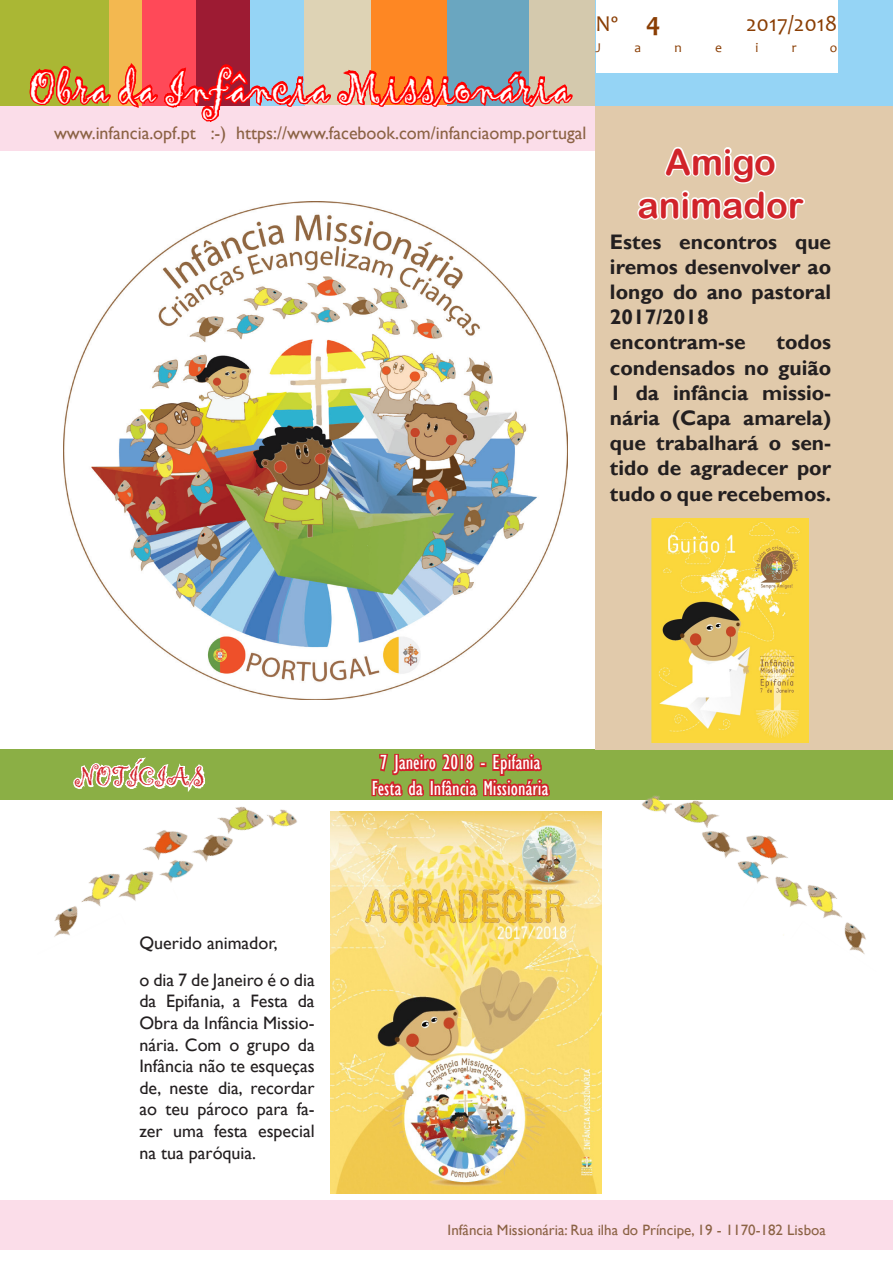
<style>
.page{position:relative;width:893px;height:1263px;background:#fff}
.page>*{position:absolute;margin:0;border:0;box-sizing:border-box;transform-origin:0 0}
.t1{font:45px "Gigi";color:#fff}
.t2{font:36px "Arial Rounded MT Bold";color:#d1232a}
.t3{font:27px "Gigi";color:#d1232a}
.t4{font:22.8px "Candara";color:#8a3e04}
.t5{font:700 21px/25.2px "Gill Sans";color:#231f20;text-align:justify}
.t6{font:condensed 21px "Gill Sans";color:#fff}
.t7{font:18px/21.6px "Gill Sans";color:#231f20;text-align:justify}
.t8{font:18px "Gill Sans";color:#8b6244}
.t9{font:15px "Gill Sans";color:#8b6244}
.t10{font:13.5px "Candara";color:#8a3e04}
.s1{font-weight:700;font-size:27px}
</style>
<div class="page">
<div style="left:0;top:105px;width:612px;height:46px;background:#fbdde9"></div>
<div style="left:0;top:750px;width:893px;height:50px;background:#8baf45"></div>
<img style="left:64px;top:202px;width:503px;height:498px">
<svg style="left:72px;top:749px;width:136px;height:1px"></svg>
<div style="left:0;top:0;width:111px;height:105px;background:#aab734"></div>
<div style="left:110px;top:0;width:32px;height:105px;background:#f3b850"></div>
<div style="left:142px;top:0;width:54px;height:105px;background:#ff4958"></div>
<div style="left:196px;top:0;width:54px;height:105px;background:#9d1b33"></div>
<div style="left:250px;top:0;width:55px;height:105px;background:#95d4f5"></div>
<div style="left:305px;top:0;width:66px;height:105px;background:#ded3b5"></div>
<div style="left:448px;top:0;width:81px;height:105px;background:#6aa6c0"></div>
<div style="left:529px;top:0;width:67px;height:105px;background:#d4c9ad"></div>
<div style="left:596px;top:97px;width:297px;height:653px;background:#e1caab"></div>
<div style="left:371px;top:0;width:75px;height:105px;background:#fe8723"></div>
<div style="left:596px;top:0;width:297px;height:105px;background:#95d4f5"></div>
<div style="left:596px;top:0;width:241px;height:73px;background:#fff"></div>
<svg style="left:637px;top:147px;width:168px;height:73px"></svg>
<svg style="left:28px;top:41px;width:547px;height:81px"></svg>
<div style="left:0;top:1200px;width:893px;height:49px;background:#fbdde9"></div>
<svg style="left:371px;top:753px;width:179px;height:44px"></svg>
<img style="left:642px;top:795px;width:224px;height:159px">
<img style="left:54px;top:757px;width:243px;height:180px">
<img style="left:651px;top:519px;width:158px;height:223px">
<img style="left:331px;top:812px;width:270px;height:381px">
<p class="t1" style="left:30px;top:58px;width:542px">Obra da Infância Missionária</p>
<p class="t8" style="left:54px;top:123px;width:534px">www.infancia.opf.pt :-) https://www.facebook.com/infanciaomp.portugal</p>
<p class="t4" style="left:596px;top:9px;width:67px">Nº <span class="s1">4</span></p>
<p class="t4" style="left:746px;top:9px;width:93px">2017/2018</p>
<p class="t10" style="left:596px;top:39px;width:7px">J</p>
<p class="t10" style="left:635px;top:39px;width:8px">a</p>
<p class="t10" style="left:675px;top:39px;width:9px">n</p>
<p class="t10" style="left:715px;top:39px;width:8px">e</p>
<p class="t10" style="left:755px;top:39px;width:4px">i</p>
<p class="t10" style="left:792px;top:39px;width:6px">r</p>
<p class="t10" style="left:830px;top:39px;width:9px">o</p>
<p class="t2" style="left:665px;top:141px;width:112px">Amigo</p>
<p class="t2" style="left:637px;top:184px;width:168px">animador</p>
<p class="t5" style="left:610px;top:229px;width:223px">Estes encontros que iremos desenvolver ao longo do ano pastoral 2017/2018</p>
<p class="t5" style="left:610px;top:330px;width:137px">encontram-se</p>
<p class="t5" style="left:610px;top:330px;width:223px;text-indent:166px">todos condensados no guião 1 da infância missio&shy;nária (Capa amarela) que trabalhará o sen&shy;tido de agradecer por tudo o que recebemos.</p>
<p class="t3" style="left:75px;top:759px;width:131px">NOTÍCIAS</p>
<p class="t7" style="left:139px;top:933px;width:140px">Querido animador,</p>
<p class="t7" style="left:139px;top:969px;width:177px">o dia 7 de Janeiro é o dia da Epifania, a Festa da Obra da Infância Missio&shy;nária. Com o grupo da Infância não te esqueças de, neste dia, recordar ao teu pároco para fa&shy;zer uma festa especial na tua paróquia.</p>
<p class="t6" style="left:380px;top:750px;width:162px">7 Janeiro 2018 - Epifania</p>
<p class="t6" style="left:372px;top:775px;width:178px">Festa da Infância Missionária</p>
<p class="t9" style="left:448px;top:1221px;width:380px">Infância Missionária: Rua ilha do Príncipe, 19 - 1170-182 Lisboa</p>
</div>
